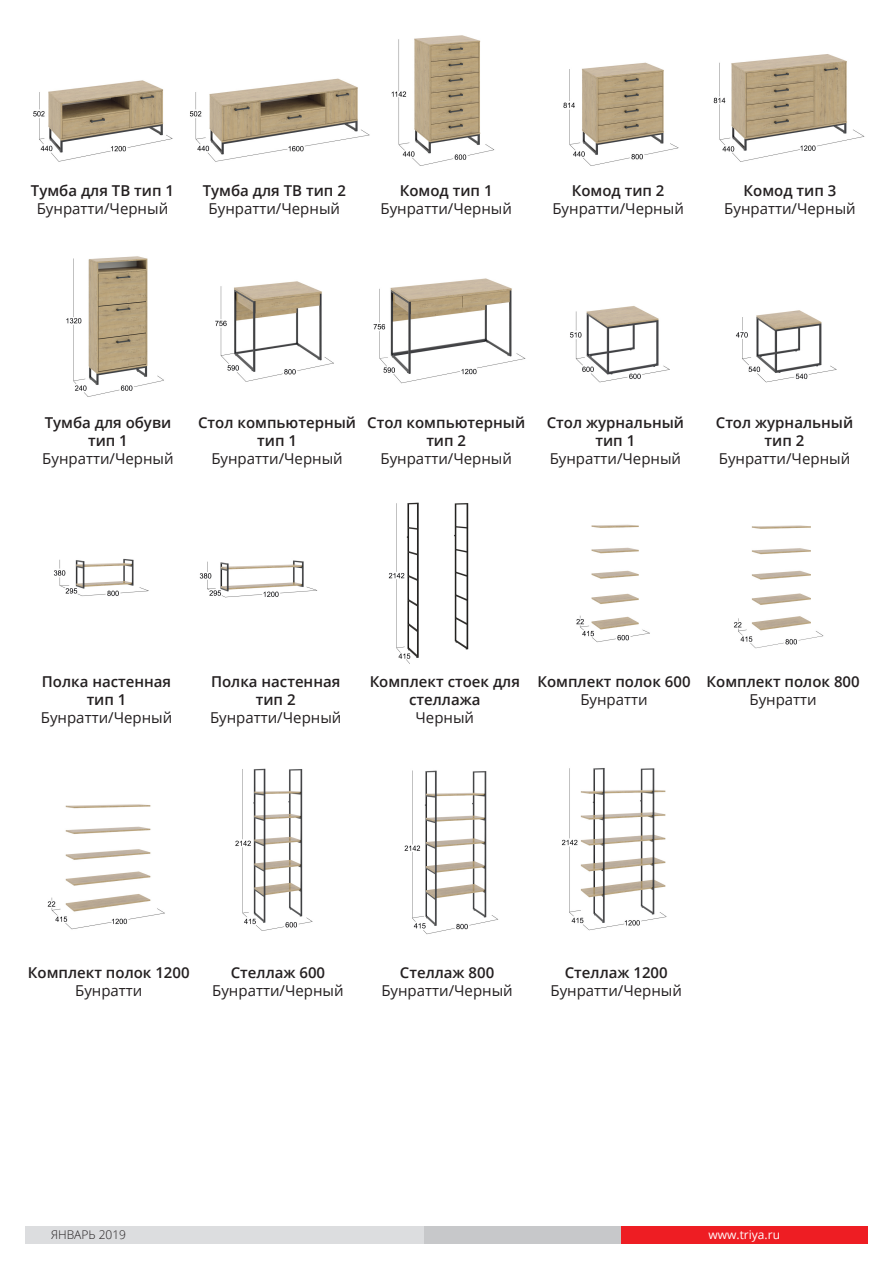
<style>
.page{position:relative;width:893px;height:1263px;background:#fff}
.page>*{position:absolute;margin:0;border:0;box-sizing:border-box;transform-origin:0 0}
.города{font:600 15px "Open Sans";color:#231f20}
.города-2{font:15px "Open Sans";color:#231f20}
.t1{font:12px "Open Sans";color:#fff}
.t2{font:300 12px "Open Sans";color:#231f20}
</style>
<div class="page">
<div style="left:26px;top:1226px;width:398px;height:17px;background:#dcdddf"></div>
<div style="left:424px;top:1226px;width:197px;height:17px;background:#c7c8ca"></div>
<div style="left:621px;top:1226px;width:246px;height:17px;background:#ee1d23"></div>
<img style="left:563px;top:54px;width:302px;height:112px">
<img style="left:391px;top:35px;width:104px;height:131px">
<img style="left:47px;top:804px;width:118px;height:126px">
<img style="left:576px;top:524px;width:248px;height:125px">
<img style="left:388px;top:502px;width:81px;height:162px">
<img style="left:54px;top:558px;width:95px;height:39px">
<img style="left:199px;top:560px;width:119px;height:38px">
<img style="left:66px;top:256px;width:460px;height:141px">
<img style="left:404px;top:770px;width:95px;height:165px">
<img style="left:561px;top:768px;width:106px;height:163px">
<img style="left:235px;top:768px;width:78px;height:163px">
<img style="left:570px;top:306px;width:100px;height:77px">
<img style="left:736px;top:310px;width:101px;height:73px">
<img style="left:33px;top:78px;width:337px;height:84px">
<p class="города" style="left:31px;top:180px;width:145px">Тумба для ТВ тип 1</p>
<p class="города-2" style="left:37px;top:198px;width:133px">Бунратти/Черный</p>
<p class="города" style="left:203px;top:180px;width:145px">Тумба для ТВ тип 2</p>
<p class="города-2" style="left:209px;top:198px;width:133px">Бунратти/Черный</p>
<p class="города" style="left:400px;top:180px;width:94px">Комод тип 1</p>
<p class="города-2" style="left:380px;top:198px;width:133px">Бунратти/Черный</p>
<p class="города" style="left:572px;top:180px;width:94px">Комод тип 2</p>
<p class="города-2" style="left:552px;top:198px;width:133px">Бунратти/Черный</p>
<p class="города" style="left:744px;top:180px;width:94px">Комод тип 3</p>
<p class="города-2" style="left:724px;top:198px;width:133px">Бунратти/Черный</p>
<p class="города" style="left:45px;top:412px;width:128px">Тумба для обуви</p>
<p class="города" style="left:88px;top:430px;width:41px">тип 1</p>
<p class="города-2" style="left:42px;top:448px;width:133px">Бунратти/Черный</p>
<p class="города" style="left:198px;top:412px;width:159px">Стол компьютерный</p>
<p class="города" style="left:257px;top:430px;width:41px">тип 1</p>
<p class="города-2" style="left:211px;top:448px;width:133px">Бунратти/Черный</p>
<p class="города" style="left:367px;top:412px;width:159px">Стол компьютерный</p>
<p class="города" style="left:426px;top:430px;width:41px">тип 2</p>
<p class="города-2" style="left:380px;top:448px;width:133px">Бунратти/Черный</p>
<p class="города" style="left:547px;top:412px;width:139px">Стол журнальный</p>
<p class="города" style="left:595px;top:430px;width:41px">тип 1</p>
<p class="города-2" style="left:550px;top:448px;width:133px">Бунратти/Черный</p>
<p class="города" style="left:716px;top:412px;width:139px">Стол журнальный</p>
<p class="города" style="left:765px;top:430px;width:41px">тип 2</p>
<p class="города-2" style="left:719px;top:448px;width:133px">Бунратти/Черный</p>
<p class="города" style="left:42px;top:671px;width:131px">Полка настенная</p>
<p class="города" style="left:87px;top:689px;width:41px">тип 1</p>
<p class="города-2" style="left:41px;top:707px;width:133px">Бунратти/Черный</p>
<p class="города" style="left:211px;top:671px;width:131px">Полка настенная</p>
<p class="города" style="left:256px;top:689px;width:41px">тип 2</p>
<p class="города-2" style="left:210px;top:707px;width:133px">Бунратти/Черный</p>
<p class="города" style="left:370px;top:671px;width:152px">Комплект стоек для</p>
<p class="города" style="left:409px;top:689px;width:73px">стеллажа</p>
<p class="города-2" style="left:416px;top:707px;width:60px">Черный</p>
<p class="города" style="left:537px;top:671px;width:155px">Комплект полок 600</p>
<p class="города-2" style="left:580px;top:689px;width:69px">Бунратти</p>
<p class="города" style="left:707px;top:671px;width:155px">Комплект полок 800</p>
<p class="города-2" style="left:749px;top:689px;width:69px">Бунратти</p>
<p class="города" style="left:28px;top:962px;width:163px">Комплект полок 1200</p>
<p class="города-2" style="left:75px;top:980px;width:69px">Бунратти</p>
<p class="города" style="left:231px;top:962px;width:96px">Стеллаж 600</p>
<p class="города-2" style="left:212px;top:980px;width:133px">Бунратти/Черный</p>
<p class="города" style="left:400px;top:962px;width:96px">Стеллаж 800</p>
<p class="города-2" style="left:381px;top:980px;width:133px">Бунратти/Черный</p>
<p class="города" style="left:565px;top:962px;width:104px">Стеллаж 1200</p>
<p class="города-2" style="left:550px;top:980px;width:133px">Бунратти/Черный</p>
<p class="t2" style="left:51px;top:1227px;width:77px">ЯНВАРЬ 2019</p>
<p class="t1" style="left:708px;top:1226px;width:73px">www.triya.ru</p>
</div>
